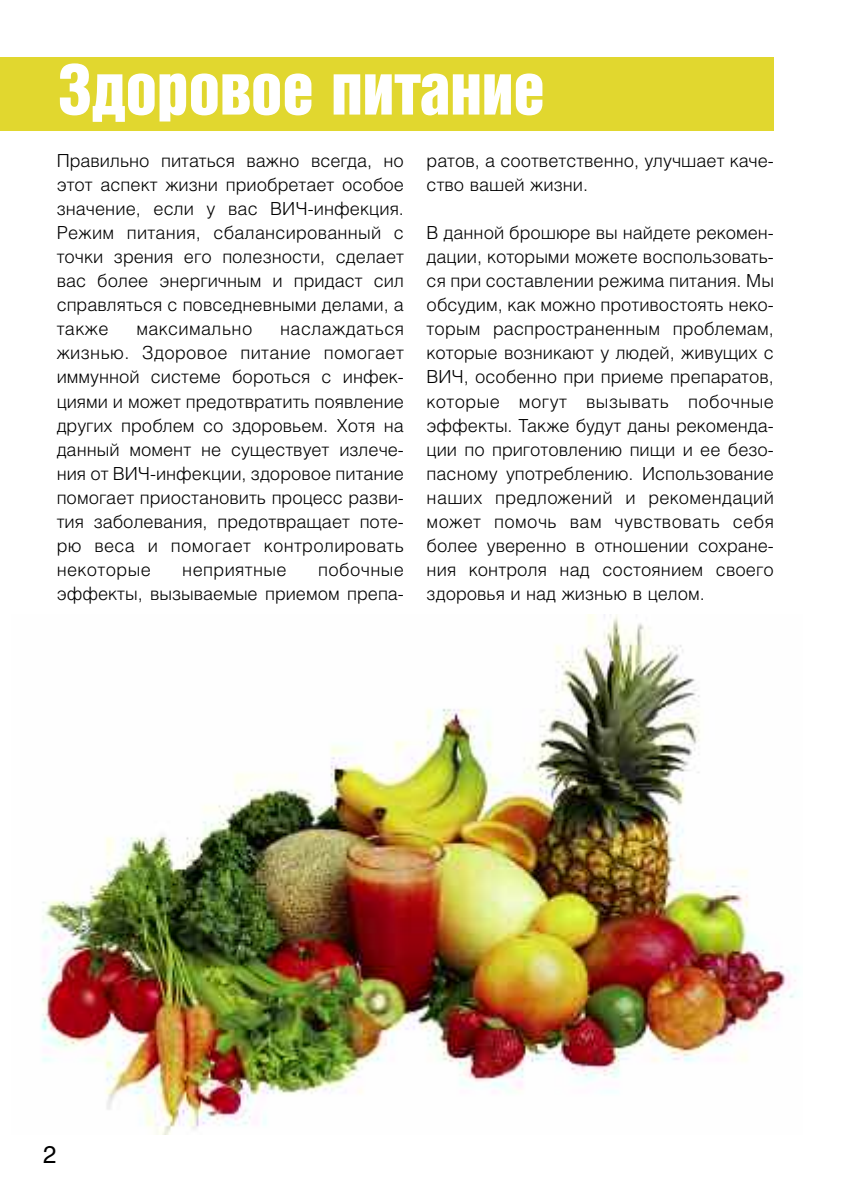
<style>
.page{position:relative;width:842px;height:1191px;background:#fff}
.page>*{position:absolute;margin:0;border:0;box-sizing:border-box;transform-origin:0 0}
.t1{font:70px "Bastion Kontrast";color:#fff}
.t2{font:24px "Helios";color:#000}
.t3{font:300 18px/24px "Helios";color:#000;text-align:justify}
.t4{font:300 18px "Helios";letter-spacing:.02em;color:#000}
</style>
<div class="page">
<div style="left:0;top:57px;width:774px;height:73px;background:#e1d72f"></div>
<img style="left:40px;top:614px;width:758px;height:520px">
<h1 class="t1" style="left:57px;top:64px;width:489px">Здоровое питание</h1>
<p class="t3" style="left:57px;top:151px;width:349px">Правильно питаться важно всегда, но этот аспект жизни приобретает особое значение, если у вас ВИЧ-инфекция.<br>Режим питания, сбалансированный с точки зрения его полезности, сделает вас более энергичным и придаст сил справляться с повседневными делами, а также</p>
<p class="t3" style="left:57px;top:319px;width:349px;text-indent:223px">наслаждаться жизнью. Здоровое питание помогает иммунной системе бороться с инфек&shy;циями и может предотвратить появление других проблем со здоровьем. Хотя на данный момент не существует излече&shy;ния от ВИЧ-инфекции, здоровое питание помогает приостановить процесс разви&shy;тия заболевания, предотвращает поте&shy;рю веса и помогает контролировать некоторые</p>
<p class="t4" style="left:136px;top:322px;width:118px">максимально</p>
<p class="t3" style="left:57px;top:559px;width:349px;text-align:right">побочные<br>эффекты, вызываемые приемом препа-</p>
<p class="t4" style="left:182px;top:562px;width:106px">неприятные</p>
<p class="t3" style="left:427px;top:151px;width:349px">ратов, а соответственно, улучшает каче&shy;ство вашей жизни.</p>
<p class="t3" style="left:427px;top:223px;width:349px">В данной брошюре вы найдете рекомен&shy;дации, которыми можете воспользовать&shy;ся при составлении режима питания. Мы обсудим, как можно противостоять неко&shy;торым распространенным проблемам, которые возникают у людей, живущих с ВИЧ, особенно при приеме препаратов, которые могут вызывать побочные эффекты. Также будут даны рекоменда&shy;ции по приготовлению пищи и ее безо&shy;пасному употреблению. Использование наших предложений и рекомендаций может помочь вам чувствовать себя более уверенно в отношении сохране&shy;ния контроля над состоянием своего здоровья и над жизнью в целом.</p>
<h2 class="t2" style="left:43px;top:1145px;width:15px">2</h2>
</div>
